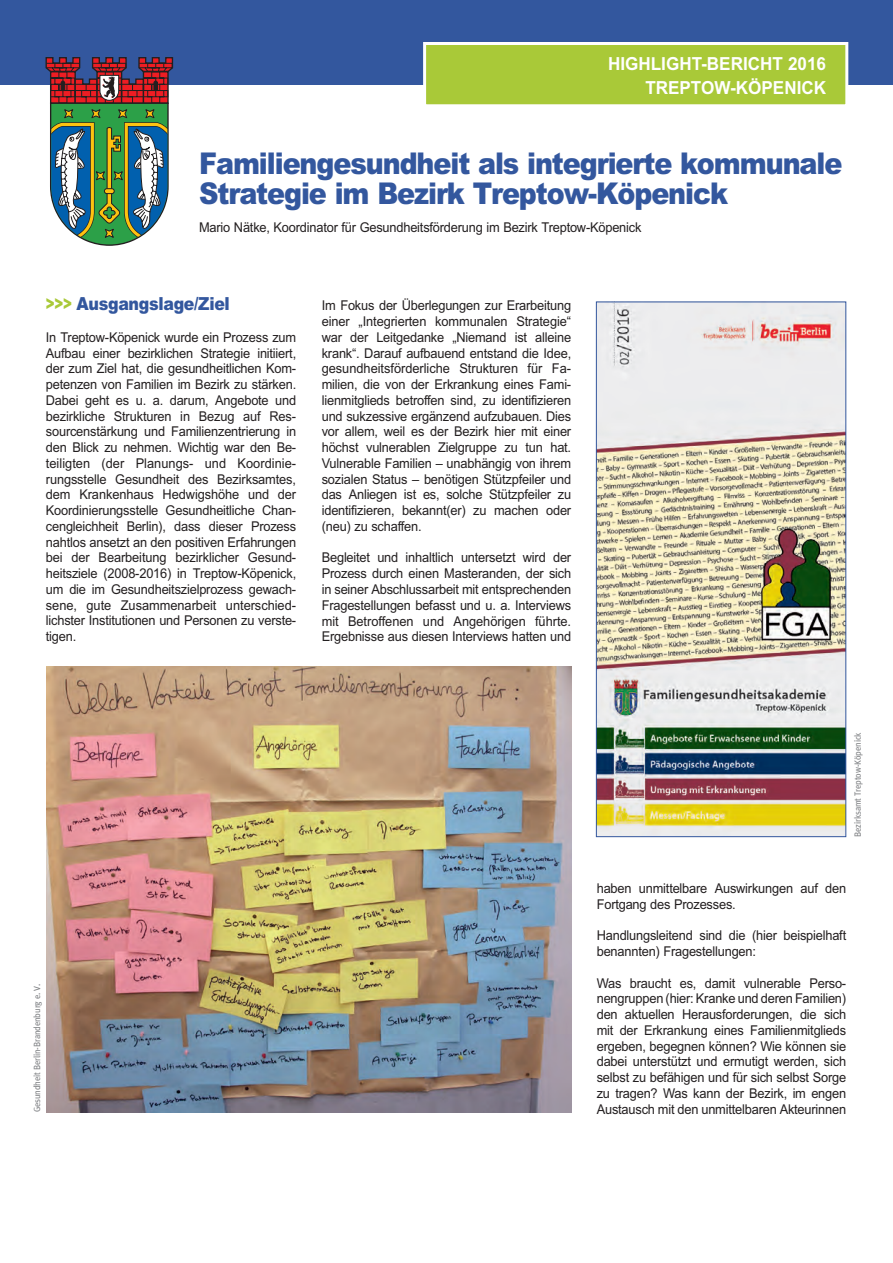
<style>
.page{position:relative;width:893px;height:1263px;background:#fff}
.page>*{position:absolute;margin:0;border:0;box-sizing:border-box;transform-origin:0 0}
.t1{font:900 30px/30px "Arial";letter-spacing:-.04em;color:#33579e;scale:.9 1}
.t2{font:700 18px/24px "Arial";color:#fff;text-align:right;scale:.95 1}
.t3{font:900 18px "Arial";letter-spacing:-.02em;color:#33579e;scale:.88 1}
.t4{font:13.5px/15.8px "Arial";letter-spacing:-.015em;color:#231f20;text-align:justify;scale:.95 1}
.t5{font:9px "Meta Plus";letter-spacing:-.015em;color:#808285;scale:.95 1}
.s1{color:#a9c938}
</style>
<div class="page">
<div style="left:0;top:0;width:893px;height:85px;background:#33579e"></div>
<div style="left:425px;top:43px;width:422px;height:63px;background:#a9c938"></div>
<div style="left:423px;top:42px;width:425px;height:65px;border:3px solid #fff"></div>
<svg style="left:45px;top:57px;width:129px;height:189px"></svg>
<div style="left:104px;top:189px;width:10px;height:5px;background:#fec210;border-radius:2px"></div>
<div style="left:104px;top:188px;width:10px;height:6px;border:1px solid #231f20;border-radius:2px"></div>
<img style="left:47px;top:667px;width:524px;height:445px">
<img style="left:598px;top:304px;width:246px;height:531px">
<div style="left:596px;top:302px;width:250px;height:535px;border:1px solid #33579e"></div>
<h2 class="t2" style="left:608px;top:52px;width:231px">HIGHLIGHT-BERICHT 2016<br>TREPTOW-KÖPENICK</h2>
<h1 class="t1" style="left:199px;top:148px;width:716px">Familiengesundheit als integrierte kommunale<br>Strategie im Bezirk Treptow-Köpenick</h1>
<p class="t4" style="left:199px;top:219px;width:467px">Mario Nätke, Koordinator für Gesundheitsförderung im Bezirk Treptow-Köpenick</p>
<h2 class="t3" style="left:46px;top:294px;width:211px"><span class="s1">&gt;&gt;&gt;</span> Ausgangslage/Ziel</h2>
<p class="t4" style="left:46px;top:329px;width:265px">In Treptow-Köpenick wurde ein Prozess zum Aufbau einer bezirklichen Strategie initiiert, der zum Ziel hat, die gesundheitlichen Kom&shy;petenzen von Familien im Bezirk zu stärken.<br>Dabei geht es u. a. darum, Angebote und bezirkliche Strukturen in Bezug auf Res&shy;sourcenstärkung und Familienzentrierung in den Blick zu nehmen. Wichtig war den Be&shy;teiligten (der Planungs- und Koordinie&shy;rungsstelle Gesundheit des Bezirksamtes, dem Krankenhaus Hedwigshöhe und der Koordinierungsstelle Gesundheitliche Chan&shy;cengleichheit Berlin), dass dieser Prozess nahtlos ansetzt an den positiven Erfahrungen bei der Bearbeitung bezirklicher Gesund&shy;heitsziele (2008-2016) in Treptow-Köpenick, um die im Gesundheitszielprozess gewach&shy;sene, gute Zusammenarbeit unterschied&shy;lichster Institutionen und Personen zu verste&shy;tigen.</p>
<p class="t4" style="left:322px;top:298px;width:264px">Im Fokus der Überlegungen zur Erarbeitung einer „Integrierten kommunalen Strategie“ war der Leitgedanke „Niemand ist alleine krank“. Darauf aufbauend entstand die Idee, gesundheitsförderliche Strukturen für Fa&shy;milien, die von der Erkrankung eines Fami&shy;lienmitglieds betroffen sind, zu identifizieren und sukzessive ergänzend aufzubauen. Dies vor allem, weil es der Bezirk hier mit einer höchst vulnerablen Zielgruppe zu tun hat.<br>Vulnerable Familien – unabhängig von ihrem sozialen Status – benötigen Stützpfeiler und das Anliegen ist es, solche Stützpfeiler zu identifizieren, bekannt(er) zu machen oder (neu) zu schaffen.</p>
<p class="t4" style="left:322px;top:550px;width:264px">Begleitet und inhaltlich untersetzt wird der Prozess durch einen Masteranden, der sich in seiner Abschlussarbeit mit entsprechenden Fragestellungen befasst und u. a. Interviews mit Betroffenen und Angehörigen führte.<br>Ergebnisse aus diesen Interviews hatten und</p>
<p class="t5" style="left:32px;top:1112px;width:137px;rotate:-90deg">Gesundheit Berlin-Brandenburg e. V.</p>
<p class="t5" style="left:853px;top:837px;width:112px;rotate:-90deg">Bezirksamt Treptow-Köpenick</p>
<p class="t4" style="left:597px;top:880px;width:264px">haben unmittelbare Auswirkungen auf den<br>Fortgang des Prozesses.</p>
<p class="t4" style="left:597px;top:928px;width:264px">Handlungsleitend sind die (hier beispielhaft benannten) Fragestellungen:</p>
<p class="t4" style="left:597px;top:975px;width:264px">Was braucht es, damit vulnerable Perso&shy;nengruppen (hier: Kranke und deren Familien) den aktuellen Herausforderungen, die sich mit der Erkrankung eines Familienmitglieds ergeben, begegnen können? Wie können sie dabei unterstützt und ermutigt werden, sich selbst zu befähigen und für sich selbst Sorge zu tragen? Was kann der Bezirk, im engen Austausch mit den unmittelbaren Akteurinnen</p>
</div>
